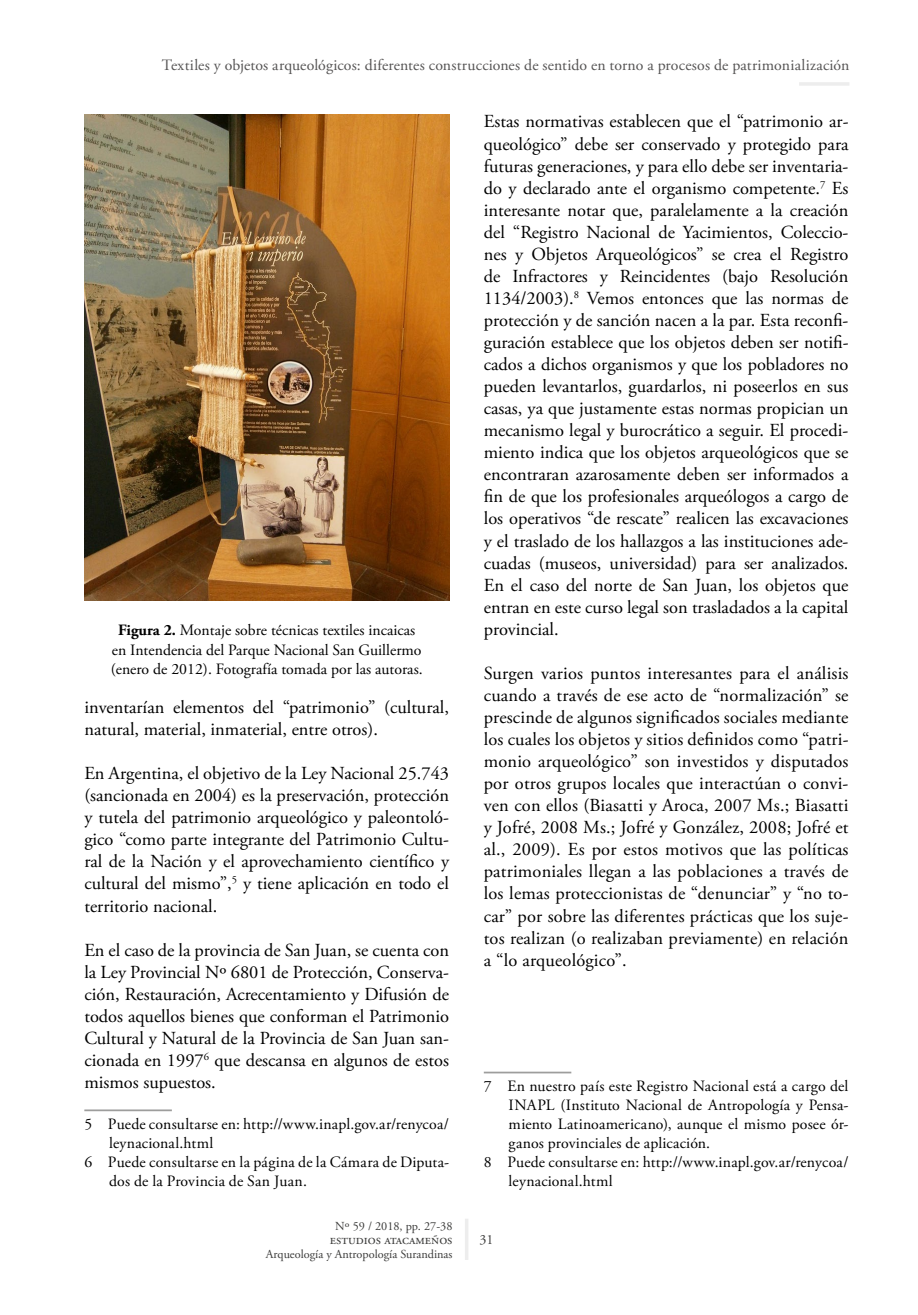
<style>
.page{position:relative;width:918px;height:1315px;background:#fff}
.page>*{position:absolute;margin:0;border:0;box-sizing:border-box;transform-origin:0 0}
.t1{font:18.38px/22.1px "Adobe Garamond Pro";color:#000;text-align:justify}
.t2{font:15.75px/19.2px "Adobe Garamond Pro";letter-spacing:.005em;color:#000;text-align:center}
.t3{font:15.75px "Adobe Garamond Pro";letter-spacing:.01em;color:#555454}
.t4{font:14px "Adobe Garamond Pro";color:#3c3c3b}
.t5{font:12.25px "Adobe Garamond Pro";color:#3c3c3b}
.s1{font-weight:700}
</style>
<div class="page">
<hr style="left:799px;top:82px;width:50px;height:4px;background:#ededed">
<hr style="left:465px;top:1218px;width:3px;height:42px;background:#ededed">
<hr style="left:84px;top:1109px;width:88px;height:2px;background:#9d9d9c">
<hr style="left:484px;top:1071px;width:87px;height:2px;background:#9d9d9c">
<img style="left:84px;top:114px;width:365px;height:486px">
<p class="t3" style="left:162px;top:55px;width:689px">Textiles y objetos arqueológicos: diferentes construcciones de sentido en torno a procesos de patrimonialización</p>
<p class="t2" style="left:111px;top:621px;width:313px"><span class="s1">Figura 2.</span> Montaje sobre técnicas textiles incaicas en Intendencia del Parque Nacional San Guillermo (enero de 2012). Fotografía tomada por las autoras.</p>
<p class="t1" style="left:84px;top:697px;width:366px">inventarían elementos del “patrimonio” (cultural, natural, material, inmaterial, entre otros).</p>
<p class="t1" style="left:84px;top:763px;width:366px">En Argentina, el objetivo de la Ley Nacional 25.743 (sancionada en 2004) es la preservación, protección y tutela del patrimonio arqueológico y paleontoló&shy;gico “como parte integrante del Patrimonio Cultu&shy;ral de la Nación y el aprovechamiento científico y cultural del mismo”,<sup>5</sup> y tiene aplicación en todo el territorio nacional.</p>
<p class="t1" style="left:84px;top:939px;width:366px">En el caso de la provincia de San Juan, se cuenta con la Ley Provincial Nº 6801 de Protección, Conserva&shy;ción, Restauración, Acrecentamiento y Difusión de todos aquellos bienes que conforman el Patrimonio Cultural y Natural de la Provincia de San Juan san&shy;cionada en 1997<sup>6</sup> que descansa en algunos de estos mismos supuestos.</p>
<p class="t2" style="left:84px;top:1115px;width:366px">5 Puede consultarse en: http://www.inapl.gov.ar/renycoa/</p>
<p class="t2" style="left:109px;top:1134px;width:106px">leynacional.html</p>
<p class="t2" style="left:84px;top:1153px;width:366px">6 Puede consultarse en la página de la Cámara de Diputa-</p>
<p class="t2" style="left:109px;top:1172px;width:199px">dos de la Provincia de San Juan.</p>
<p class="t5" style="left:335px;top:1218px;width:119px">Nº 59 / 2018, pp. 27-38</p>
<p class="t4" style="left:330px;top:1231px;width:124px">estudios atacameños</p>
<p class="t5" style="left:266px;top:1246px;width:188px">Arqueología y Antropología Surandinas</p>
<p class="t1" style="left:484px;top:111px;width:366px">Estas normativas establecen que el “patrimonio ar&shy;queológico” debe ser conservado y protegido para futuras generaciones, y para ello debe ser inventaria&shy;do y declarado ante el organismo competente.<sup>7</sup> Es interesante notar que, paralelamente a la creación del “Registro Nacional de Yacimientos, Coleccio&shy;nes y Objetos Arqueológicos” se crea el Registro de Infractores y Reincidentes (bajo Resolución 1134/2003).<sup>8</sup> Vemos entonces que las normas de protección y de sanción nacen a la par. Esta reconfi&shy;guración establece que los objetos deben ser notifi&shy;cados a dichos organismos y que los pobladores no pueden levantarlos, guardarlos, ni poseerlos en sus casas, ya que justamente estas normas propician un mecanismo legal y burocrático a seguir. El procedi&shy;miento indica que los objetos arqueológicos que se encontraran azarosamente deben ser informados a fin de que los profesionales arqueólogos a cargo de los operativos “de rescate” realicen las excavaciones y el traslado de los hallazgos a las instituciones ade&shy;cuadas (museos, universidad) para ser analizados.<br>En el caso del norte de San Juan, los objetos que entran en este curso legal son trasladados a la capital provincial.</p>
<p class="t1" style="left:484px;top:662px;width:366px">Surgen varios puntos interesantes para el análisis cuando a través de ese acto de “normalización” se prescinde de algunos significados sociales mediante los cuales los objetos y sitios definidos como “patri&shy;monio arqueológico” son investidos y disputados por otros grupos locales que interactúan o convi&shy;ven con ellos (Biasatti y Aroca, 2007 Ms.; Biasatti y Jofré, 2008 Ms.; Jofré y González, 2008; Jofré et al., 2009). Es por estos motivos que las políticas patrimoniales llegan a las poblaciones a través de los lemas proteccionistas de “denunciar” y “no to&shy;car” por sobre las diferentes prácticas que los suje&shy;tos realizan (o realizaban previamente) en relación a “lo arqueológico”.</p>
<p class="t2" style="left:484px;top:1077px;width:366px">7 En nuestro país este Registro Nacional está a cargo del</p>
<p class="t2" style="left:508px;top:1096px;width:341px">INAPL (Instituto Nacional de Antropología y Pensa-</p>
<p class="t2" style="left:508px;top:1115px;width:341px">miento Latinoamericano), aunque el mismo posee ór-</p>
<p class="t2" style="left:508px;top:1134px;width:203px">ganos provinciales de aplicación.</p>
<p class="t2" style="left:484px;top:1153px;width:366px">8 Puede consultarse en: http://www.inapl.gov.ar/renycoa/</p>
<p class="t2" style="left:508px;top:1172px;width:106px">leynacional.html</p>
<p class="t4" style="left:479px;top:1231px;width:15px">31</p>
</div>
